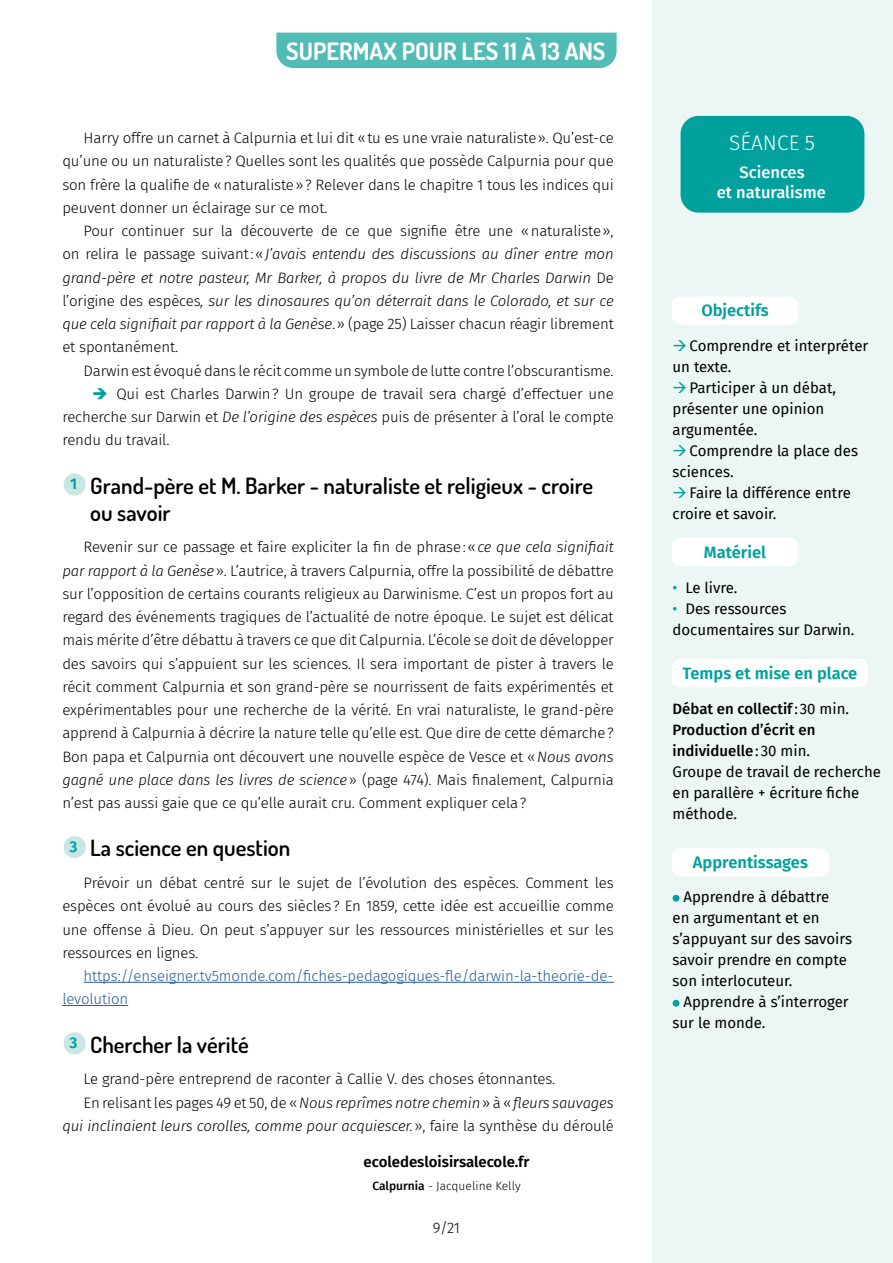
<style>
.page{position:relative;width:893px;height:1263px;background:#fff}
.page>*{position:absolute;margin:0;border:0;box-sizing:border-box;transform-origin:0 0}
.t1{font:700 24px "Dosis";color:#fff}
.t2{font:600 22.5px/27px "Dosis";color:#000}
.t3{font:300 21px "Fira Sans";color:#fff}
.t4{font:600 16.5px "Fira Sans";color:#00a19d}
.t5{font:500 16.5px/19.8px "Fira Sans";color:#fff;text-align:center}
.t6{font:300 15px/23.2px "Fira Sans";letter-spacing:-.01em;color:#000;text-align:justify}
.t7{font:italic 300 15px/23.2px "Fira Sans";letter-spacing:-.01em;color:#000;text-align:justify}
.t8{font:15px/21px "Fira Sans";color:#000}
.t9{font:300 15px/23.2px "Fira Sans";letter-spacing:-.005em;color:#265b9b}
.t10{font:600 15px "Fira Sans";color:#000}
.t11{font:300 12px "Fira Sans";color:#000}
.s1{font-style:normal}
.s2{font-style:italic}
.s3{font-weight:500}
.s4{color:#00a19d}
</style>
<div class="page">
<div style="left:652px;top:0;width:241px;height:1263px;background:#ebf6f5"></div>
<div style="left:276px;top:33px;width:341px;height:35px;background:#51bbb6"></div>
<div style="left:680px;top:116px;width:184px;height:97px;background:#00a19d;border-radius:18px"></div>
<hr style="left:84px;top:982px;width:530px;height:1px;background:#265b9b">
<hr style="left:62px;top:1005px;width:66px;height:1px;background:#265b9b">
<div style="left:64px;top:473px;width:22px;height:22px;background:#c8e6e3;border-radius:50%"></div>
<div style="left:64px;top:836px;width:22px;height:22px;background:#c8e6e3;border-radius:50%"></div>
<div style="left:64px;top:1032px;width:22px;height:22px;background:#c8e6e3;border-radius:50%"></div>
<div style="left:672px;top:297px;width:126px;height:28px;background:#fff;border-radius:9px"></div>
<div style="left:672px;top:538px;width:126px;height:28px;background:#fff;border-radius:9px"></div>
<div style="left:672px;top:659px;width:196px;height:28px;background:#fff;border-radius:9px"></div>
<div style="left:672px;top:848px;width:157px;height:29px;background:#fff;border-radius:9px"></div>
<div style="left:673px;top:895px;width:6px;height:7px;background:#00a19d;border-radius:50%"></div>
<div style="left:673px;top:1000px;width:6px;height:7px;background:#00a19d;border-radius:50%"></div>
<h1 class="t1" style="left:286px;top:35px;width:321px">SUPERMAX POUR LES 11 À 13 ANS</h1>
<p class="t6" style="left:62px;top:126px;width:553px;text-indent:21px">Harry offre un carnet à Calpurnia et lui dit «tu es une vraie naturaliste». Qu’est-ce qu’une ou un naturaliste? Quelles sont les qualités que possède Calpurnia pour que son frère la qualifie de «naturaliste»? Relever dans le chapitre 1 tous les indices qui peuvent donner un éclairage sur ce mot.</p>
<p class="t7" style="left:62px;top:219px;width:553px;text-indent:21px"><span class="s1">Pour continuer sur la découverte de ce que signifie être une «naturaliste», on relira le passage suivant:«</span>J’avais entendu des discussions au dîner entre mon grand-père et notre pasteur, Mr Barker, à propos du livre de Mr Charles Darwin <span class="s1">De l’origine des espèces</span>, sur les dinosaures qu’on déterrait dans le Colorado, et sur ce que cela signifiait par rapport à la Genèse<span class="s1">.» (page 25) Laisser chacun réagir librement et spontanément.</span></p>
<p class="t6" style="left:84px;top:359px;width:532px">Darwin est évoqué dans le récit comme un symbole de lutte contre l’obscurantisme.</p>
<p class="t6" style="left:116px;top:382px;width:499px">Qui est Charles Darwin? Un groupe de travail sera chargé d’effectuer une</p>
<p class="t6" style="left:62px;top:405px;width:553px">recherche sur Darwin et <span class="s2">De l’origine des espèces</span> puis de présenter à l’oral le compte</p>
<p class="t6" style="left:62px;top:428px;width:109px">rendu du travail.</p>
<h2 class="t2" style="left:90px;top:471px;width:504px;text-indent:-20px"><sup>1</sup> Grand-père et M. Barker - naturaliste et religieux - croire ou savoir</h2>
<p class="t6" style="left:62px;top:535px;width:553px;text-indent:21px">Revenir sur ce passage et faire expliciter la fin de phrase:«<span class="s2">ce que cela signifiait par rapport à la Genèse</span>». L’autrice, à travers Calpurnia, offre la possibilité de débattre sur l’opposition de certains courants religieux au Darwinisme. C’est un propos fort au regard des événements tragiques de l’actualité de notre époque. Le sujet est délicat mais mérite d’être débattu à travers ce que dit Calpurnia. L’école se doit de développer des savoirs qui s’appuient sur les sciences. Il sera important de pister à travers le récit comment Calpurnia et son grand-père se nourrissent de faits expérimentés et expérimentables pour une recherche de la vérité. En vrai naturaliste, le grand-père apprend à Calpurnia à décrire la nature telle qu’elle est. Que dire de cette démarche?<br>Bon papa et Calpurnia ont découvert une nouvelle espèce de Vesce et «<span class="s2">Nous avons gagné une place dans les livres de science</span>» (page 474). Mais finalement, Calpurnia n’est pas aussi gaie que ce qu’elle aurait cru. Comment expliquer cela?</p>
<h2 class="t2" style="left:70px;top:834px;width:222px"><sup>3</sup> La science en question</h2>
<p class="t6" style="left:62px;top:871px;width:553px;text-indent:21px">Prévoir un débat centré sur le sujet de l’évolution des espèces. Comment les espèces ont évolué au cours des siècles? En 1859, cette idée est accueillie comme une offense à Dieu. On peut s’appuyer sur les ressources ministérielles et sur les ressources en lignes.</p>
<p class="t9" style="left:62px;top:964px;width:552px;text-indent:21px">https://enseigner.tv5monde.com/fiches-pedagogiques-fle/darwin-la-theorie-de&shy;levolution</p>
<h2 class="t2" style="left:70px;top:1030px;width:181px"><sup>3</sup> Chercher la vérité</h2>
<p class="t6" style="left:84px;top:1067px;width:473px">Le grand-père entreprend de raconter à Callie V. des choses étonnantes.</p>
<p class="t7" style="left:84px;top:1091px;width:532px"><span class="s1">En relisant les pages 49 et 50, de «</span>Nous reprîmes notre chemin<span class="s1">» à «</span>fleurs sauvages</p>
<p class="t7" style="left:62px;top:1114px;width:553px">qui inclinaient leurs corolles, comme pour acquiescer.<span class="s1">», faire la synthèse du déroulé</span></p>
<p class="t10" style="left:364px;top:1149px;width:167px">ecoledesloisirsalecole.fr</p>
<p class="t11" style="left:372px;top:1177px;width:150px"><span class="s3">Calpurnia</span> - Jacqueline Kelly</p>
<p class="t6" style="left:433px;top:1216px;width:29px">9/21</p>
<h3 class="t3" style="left:729px;top:127px;width:88px">SÉANCE 5</h3>
<p class="t5" style="left:717px;top:161px;width:110px">Sciences<br>et naturalisme</p>
<p class="t4" style="left:701px;top:297px;width:69px">Objectifs</p>
<p class="t8" style="left:690px;top:335px;width:180px">Comprendre et interpréter</p>
<p class="t8" style="left:673px;top:356px;width:60px">un texte.</p>
<p class="t8" style="left:690px;top:377px;width:148px">Participer à un débat,</p>
<p class="t8" style="left:673px;top:398px;width:153px">présenter une opinion</p>
<p class="t8" style="left:673px;top:419px;width:86px">argumentée.</p>
<p class="t8" style="left:690px;top:440px;width:170px">Comprendre la place des</p>
<p class="t8" style="left:673px;top:461px;width:63px">sciences.</p>
<p class="t8" style="left:690px;top:482px;width:163px">Faire la différence entre</p>
<p class="t8" style="left:673px;top:503px;width:105px">croire et savoir.</p>
<p class="t4" style="left:704px;top:538px;width:64px">Matériel</p>
<p class="t8" style="left:673px;top:577px;width:66px"><span class="s4">•</span> Le livre.</p>
<p class="t8" style="left:673px;top:598px;width:183px"><span class="s4">•</span> Des ressources documentaires sur Darwin.</p>
<p class="t4" style="left:682px;top:659px;width:176px">Temps et mise en place</p>
<p class="t8" style="left:673px;top:697px;width:210px"><span class="s3">Débat en collectif</span>: 30 min.<br><span class="s3">Production d’écrit en individuelle</span>: 30 min.<br>Groupe de travail de recherche en parallère + écriture fiche méthode.</p>
<p class="t4" style="left:693px;top:849px;width:116px">Apprentissages</p>
<p class="t8" style="left:673px;top:885px;width:181px;text-indent:11px">Apprendre à débattre<br>en argumentant et en s’appuyant sur des savoirs savoir prendre en compte son interlocuteur.</p>
<p class="t8" style="left:673px;top:990px;width:178px;text-indent:11px">Apprendre à s’interroger sur le monde.</p>
</div>
